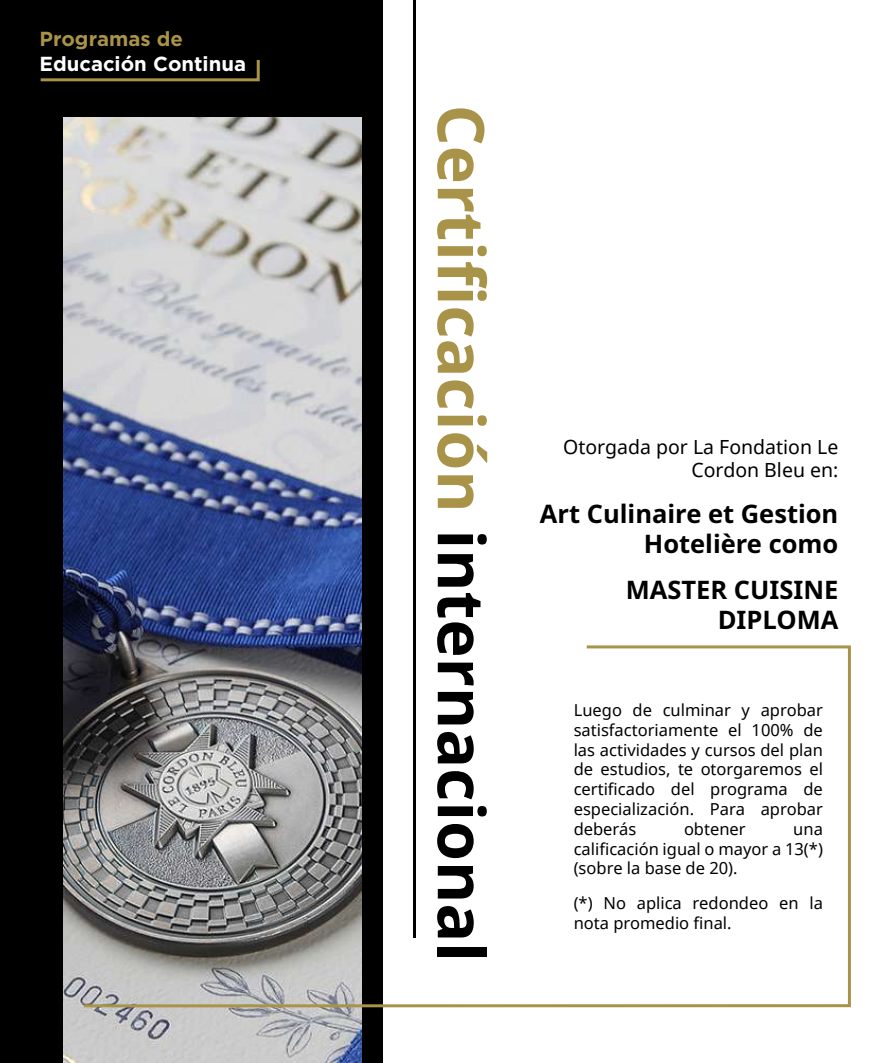
<style>
.page{position:relative;width:893px;height:1063px;background:#fff}
.page>*{position:absolute;margin:0;border:0;box-sizing:border-box;transform-origin:0 0}
.t1{font:700 64.5px "Noto Sans";color:#a99349}
.t2{font:700 25.5px/30.6px "Noto Sans";color:#000;text-align:right}
.t3{font:700 20.25px "Gotham";color:#fff}
.t4{font:700 20.25px "Gotham";color:#a99349}
.t5{font:19.5px/23.4px "Noto Sans";color:#000;text-align:right}
.t6{font:16.5px/19.8px "Noto Sans";color:#000;text-align:justify}
.s1{color:#000}
</style>
<div class="page">
<div style="left:0;top:0;width:382px;height:1063px;background:#000"></div>
<svg style="left:40px;top:60px;width:220px;height:22px"></svg>
<img style="left:63px;top:117px;width:298px;height:946px">
<svg style="left:81px;top:644px;width:770px;height:365px"></svg>
<hr style="left:413px;top:0;width:3px;height:938px;background:#000">
<p class="t4" style="left:39px;top:28px;width:145px">Programas de</p>
<p class="t3" style="left:39px;top:52px;width:208px">Educación Continua</p>
<h1 class="t1" style="left:507px;top:105px;width:859px;rotate:90deg">Certificación <span class="s1">internacional</span></h1>
<p class="t5" style="left:563px;top:434px;width:277px">Otorgada por La Fondation Le<br>Cordon Bleu en:</p>
<h2 class="t2" style="left:540px;top:499px;width:300px">Art Culinaire et Gestion<br>Hotelière como</h2>
<h2 class="t2" style="left:626px;top:575px;width:214px">MASTER CUISINE<br>DIPLOMA</h2>
<p class="t6" style="left:574px;top:700px;width:251px">Luego de culminar y aprobar satisfactoriamente el 100% de las actividades y cursos del plan de estudios, te otorgaremos el certificado del programa de especialización. Para aprobar deberás</p>
<p class="t6" style="left:684px;top:818px;width:63px">obtener</p>
<p class="t6" style="left:574px;top:818px;width:251px;text-indent:220px">una calificación igual o mayor a 13(*) (sobre la base de 20).</p>
<p class="t6" style="left:574px;top:893px;width:251px">(*) No aplica redondeo en la nota promedio final.</p>
</div>
